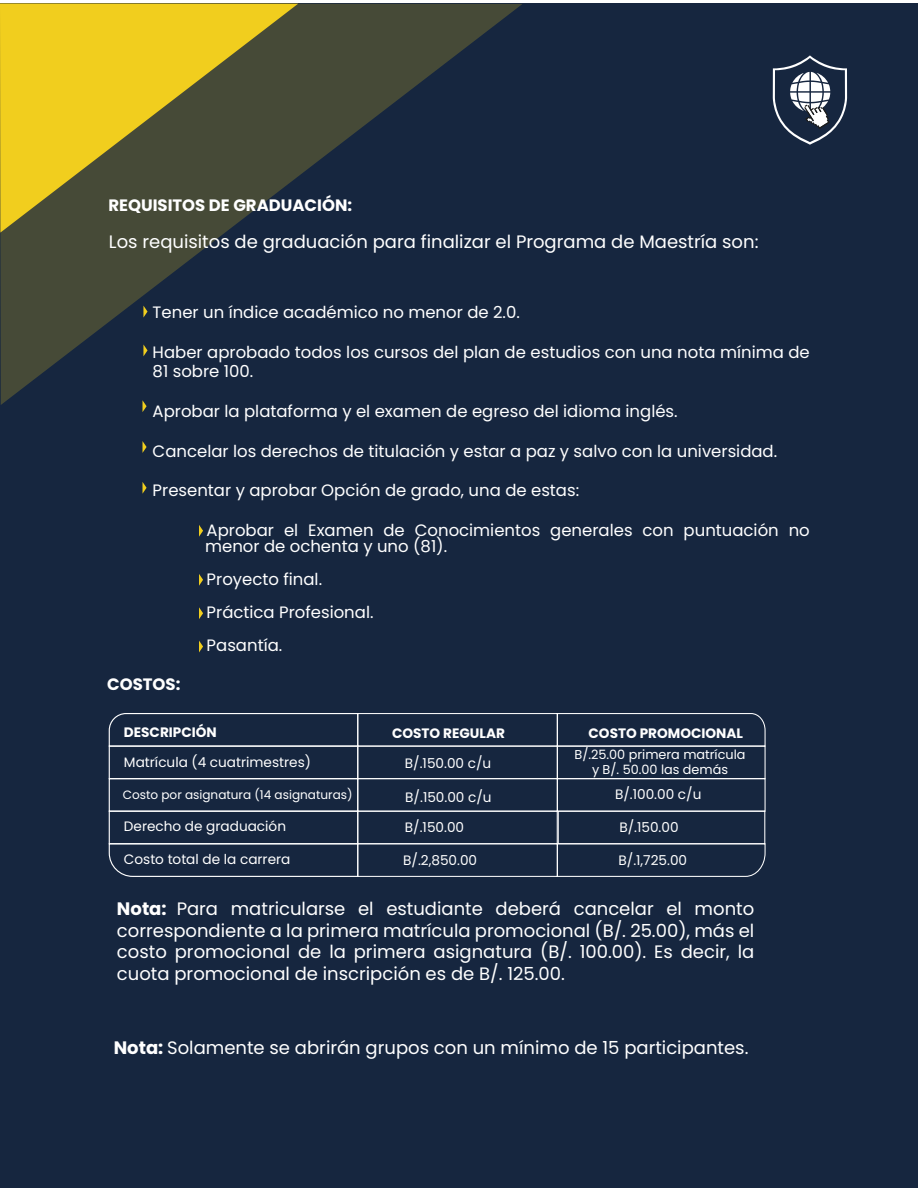
<style>
.page{position:relative;width:918px;height:1188px;background:#fff}
.page>*{position:absolute;margin:0;border:0;box-sizing:border-box;transform-origin:0 0}
.t1{font:18px/21.6px "Poppins";color:#fff;text-align:justify}
.t2{font:16.5px/33px "Poppins";color:#fff}
.t3{font:700 16.5px "Poppins";color:#fff}
.t4{font:13.65px/29.5px "Poppins";color:#fff}
.t5{font:700 13.65px "Poppins";color:#fff}
.t6{font:12.75px/15.3px "Poppins";color:#fff;text-align:center}
.t7{font:12px "Poppins";color:#fff}
.s1{font-weight:700}
</style>
<div class="page">
<div style="left:0;top:3px;width:918px;height:1185px;background:#16263f"></div>
<svg style="left:773px;top:55px;width:74px;height:90px"></svg>
<svg style="left:0;top:3px;width:522px;height:402px"></svg>
<svg style="left:0;top:3px;width:298px;height:230px;background:#998a2a"></svg>
<svg style="left:108px;top:713px;width:249px;height:34px"></svg>
<div style="left:357px;top:713px;width:201px;height:34px;border:1px solid #fff"></div>
<div style="left:109px;top:746px;width:249px;height:33px;border:1px solid #fff"></div>
<div style="left:357px;top:746px;width:201px;height:33px;border:1px solid #fff"></div>
<div style="left:109px;top:778px;width:249px;height:34px;border:1px solid #fff"></div>
<div style="left:357px;top:778px;width:201px;height:34px;border:1px solid #fff"></div>
<div style="left:109px;top:811px;width:249px;height:33px;border:1px solid #fff"></div>
<div style="left:357px;top:811px;width:201px;height:33px;border:1px solid #fff"></div>
<svg style="left:556px;top:713px;width:210px;height:34px"></svg>
<div style="left:557px;top:746px;width:209px;height:33px;border:1px solid #fff"></div>
<div style="left:557px;top:778px;width:209px;height:34px;border:1px solid #fff"></div>
<svg style="left:108px;top:843px;width:249px;height:34px"></svg>
<div style="left:357px;top:843px;width:201px;height:34px;border:1px solid #fff"></div>
<svg style="left:556px;top:843px;width:210px;height:34px"></svg>
<svg style="left:143px;top:306px;width:5px;height:12px"></svg>
<svg style="left:143px;top:344px;width:5px;height:12px"></svg>
<svg style="left:143px;top:400px;width:4px;height:12px"></svg>
<svg style="left:143px;top:442px;width:4px;height:10px"></svg>
<svg style="left:143px;top:482px;width:4px;height:11px"></svg>
<svg style="left:199px;top:525px;width:4px;height:12px"></svg>
<svg style="left:199px;top:574px;width:4px;height:12px"></svg>
<svg style="left:199px;top:607px;width:4px;height:12px"></svg>
<svg style="left:199px;top:641px;width:4px;height:11px"></svg>
<p class="t3" style="left:108px;top:196px;width:245px">REQUISITOS DE GRADUACIÓN:</p>
<p class="t1" style="left:109px;top:231px;width:651px">Los requisitos de graduación para finalizar el Programa de Maestría son:</p>
<p class="t2" style="left:153px;top:296px;width:369px">Tener un índice académico no menor de 2.0.</p>
<p class="t2" style="left:153px;top:342px;width:659px;line-height:19.8px">Haber aprobado todos los cursos del plan de estudios con una nota mínima de<br>81 sobre 100.</p>
<p class="t2" style="left:153px;top:395px;width:527px">Aprobar la plataforma y el examen de egreso del idioma inglés.</p>
<p class="t2" style="left:153px;top:434px;width:626px">Cancelar los derechos de titulación y estar a paz y salvo con la universidad.</p>
<p class="t2" style="left:153px;top:474px;width:428px">Presentar y aprobar Opción de grado, una de estas:</p>
<p class="t2" style="left:205px;top:522px;width:606px;line-height:16.5px">Aprobar el Examen de Conocimientos generales con puntuación no menor de ochenta y uno (81).</p>
<p class="t2" style="left:207px;top:563px;width:168px">Proyecto final.<br>Práctica Profesional.<br>Pasantía.</p>
<p class="t3" style="left:107px;top:674px;width:75px">COSTOS:</p>
<p class="t5" style="left:124px;top:724px;width:94px">DESCRIPCIÓN</p>
<p class="t5" style="left:392px;top:725px;width:114px">COSTO REGULAR</p>
<p class="t4" style="left:124px;top:747px;width:189px">Matrícula (4 cuatrimestres)</p>
<p class="t7" style="left:123px;top:788px;width:231px">Costo por asignatura (14 asignaturas)</p>
<p class="t4" style="left:124px;top:812px;width:164px">Derecho de graduación</p>
<p class="t5" style="left:589px;top:725px;width:156px">COSTO PROMOCIONAL</p>
<p class="t4" style="left:405px;top:748px;width:88px">B/.150.00 c/u</p>
<p class="t6" style="left:575px;top:747px;width:173px">B/.25.00 primera matrícula y B/. 50.00 las demás</p>
<p class="t4" style="left:615px;top:780px;width:88px">B/.100.00 c/u</p>
<p class="t4" style="left:619px;top:813px;width:61px">B/.150.00</p>
<p class="t4" style="left:405px;top:783px;width:88px">B/.150.00 c/u<br>B/.150.00</p>
<p class="t4" style="left:124px;top:845px;width:168px">Costo total de la carrera</p>
<p class="t4" style="left:403px;top:846px;width:75px">B/.2,850.00</p>
<p class="t4" style="left:619px;top:846px;width:70px">B/.1,725.00</p>
<p class="t1" style="left:117px;top:898px;width:639px"><span class="s1">Nota:</span> Para matricularse el estudiante deberá cancelar el monto correspondiente a la primera matrícula promocional (B/. 25.00), más el costo promocional de la primera asignatura (B/. 100.00). Es decir, la cuota promocional de inscripción es de B/. 125.00.</p>
<p class="t1" style="left:114px;top:1037px;width:636px"><span class="s1">Nota:</span> Solamente se abrirán grupos con un mínimo de 15 participantes.</p>
</div>
